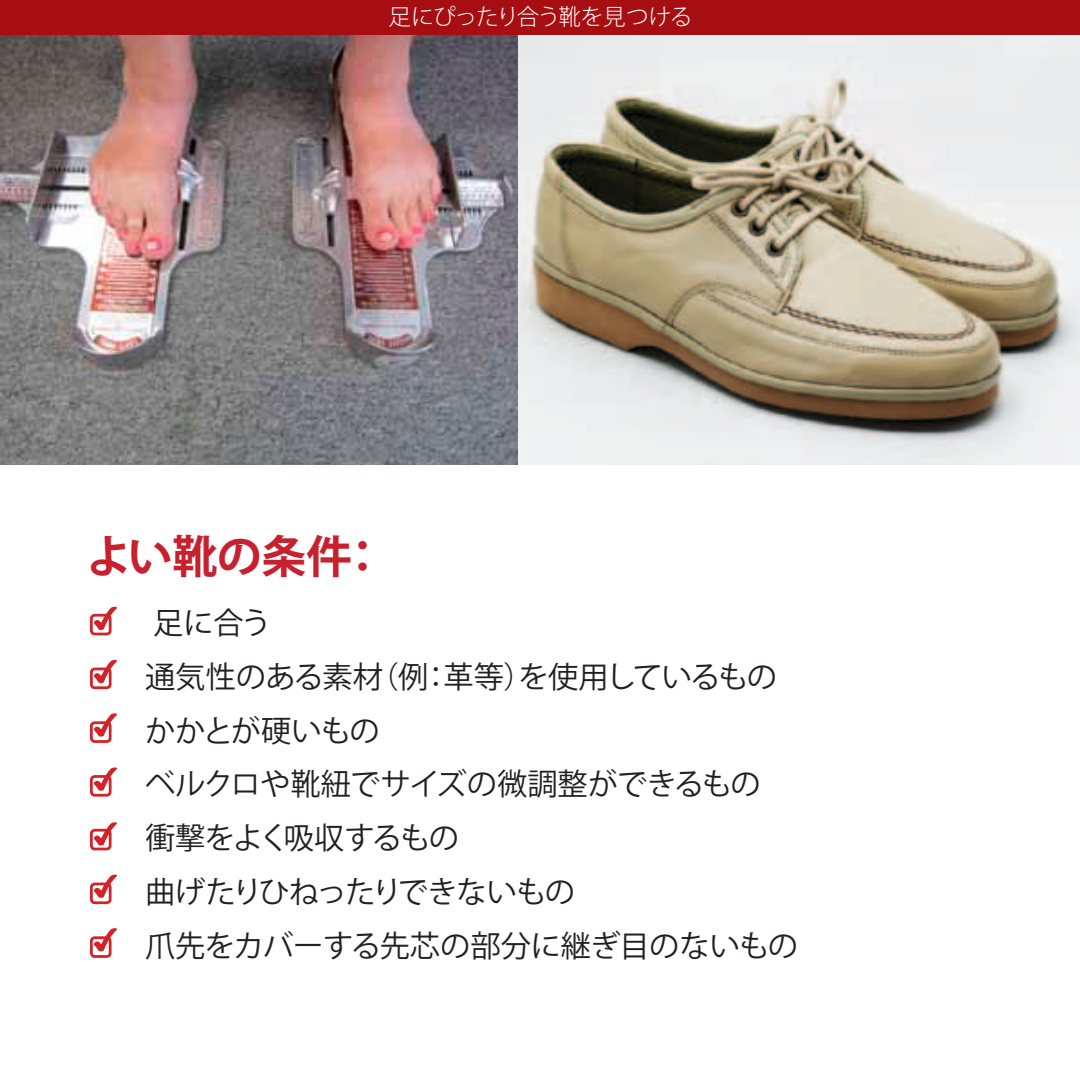
<style>
.page{position:relative;width:1080px;height:1080px;background:#fff}
.page>*{position:absolute;margin:0;border:0;box-sizing:border-box;transform-origin:0 0}
.t1{font:700 45px "Koz Go Pro";letter-spacing:-.01em;color:#c7202e}
.t2{font:30.25px/53.8px "Koz Go Pro";letter-spacing:-.02em;color:#231f20}
.t3{font:300 22.5px "Koz Go Pro";letter-spacing:-.035em;color:#fff}
</style>
<div class="page">
<img style="left:0;top:34px;width:518px;height:431px">
<img style="left:518px;top:34px;width:562px;height:430px">
<div style="left:90px;top:614px;width:22px;height:21px;border:3px solid #d2232a;border-radius:3px"></div>
<div style="left:90px;top:668px;width:22px;height:21px;border:3px solid #d2232a;border-radius:3px"></div>
<div style="left:90px;top:721px;width:22px;height:22px;border:3px solid #d2232a;border-radius:3px"></div>
<div style="left:90px;top:775px;width:22px;height:22px;border:3px solid #d2232a;border-radius:3px"></div>
<div style="left:90px;top:829px;width:22px;height:21px;border:3px solid #d2232a;border-radius:3px"></div>
<div style="left:90px;top:883px;width:22px;height:21px;border:3px solid #d2232a;border-radius:3px"></div>
<div style="left:90px;top:936px;width:22px;height:22px;border:3px solid #d2232a;border-radius:3px"></div>
<div style="left:0;top:0;width:1080px;height:34px;background:#a70e12"></div>
<svg style="left:94px;top:607px;width:23px;height:23px"></svg>
<svg style="left:94px;top:713px;width:23px;height:24px"></svg>
<svg style="left:94px;top:822px;width:23px;height:23px"></svg>
<svg style="left:94px;top:660px;width:23px;height:23px"></svg>
<svg style="left:94px;top:767px;width:23px;height:24px"></svg>
<svg style="left:94px;top:875px;width:23px;height:23px"></svg>
<svg style="left:94px;top:928px;width:23px;height:23px"></svg>
<p class="t3" style="left:389px;top:3px;width:305px">足にぴったり合う靴を見つける</p>
<h1 class="t1" style="left:86px;top:527px;width:300px">よい靴の条件：</h1>
<p class="t2" style="left:145px;top:597px;width:655px">足に合う<br>通気性のある素材（例：革等）を使用しているものかかとが硬いもの<br>ベルクロや靴紐でサイズの微調整ができるもの衝撃をよく吸収するもの<br>曲げたりひねったりできないもの<br>爪先をカバーする先芯の部分に継ぎ目のないもの</p>
</div>
